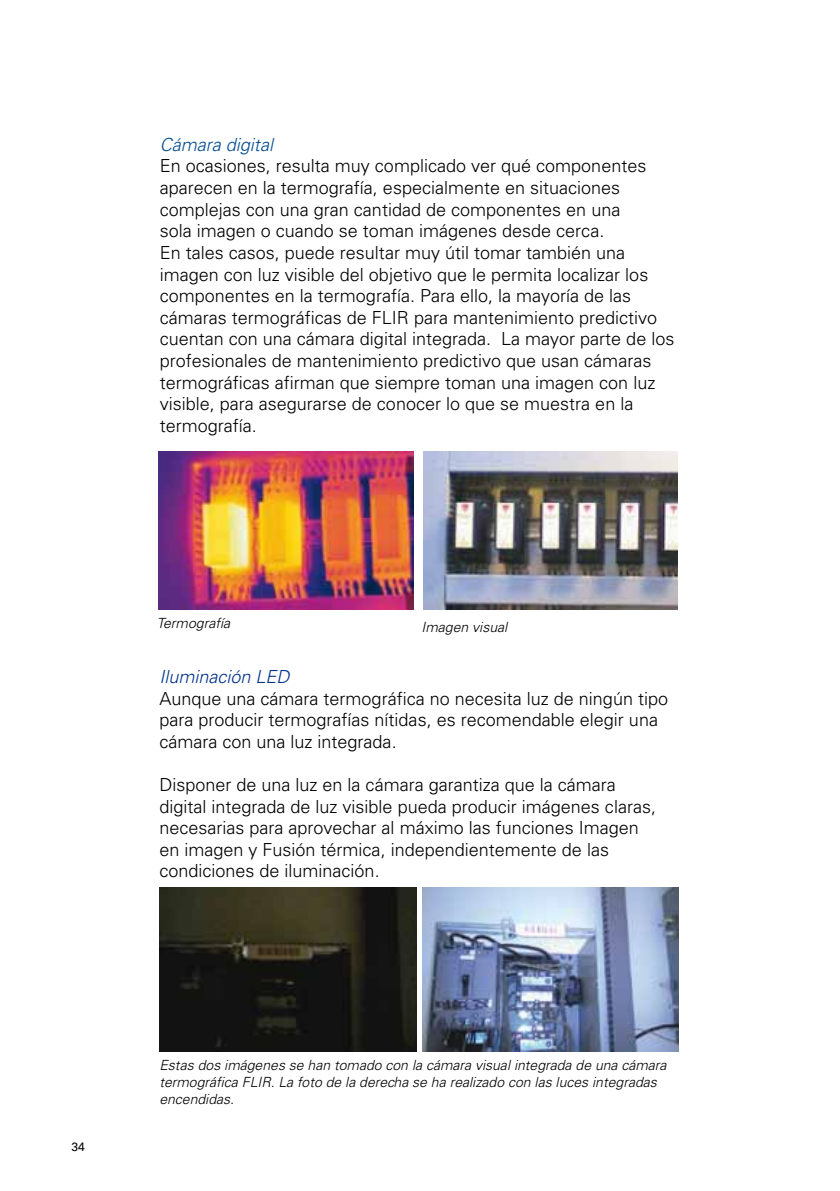
<style>
.page{position:relative;width:840px;height:1191px;background:#fff}
.page>*{position:absolute;margin:0;border:0;box-sizing:border-box;transform-origin:0 0}
.t1{font:300 18px/21.6px "Univers LT Std";color:#000}
.t2{font:italic 300 18px "Univers LT Std";color:#00328e}
.t3{font:italic 300 18px "Univers LT Std";color:#004c93}
.t4{font:italic 300 14px/17px "Univers LT Std";color:#000}
.t5{font:12px "Univers LT Std";color:#000}
</style>
<div class="page">
<img style="left:423px;top:451px;width:254px;height:158px">
<img style="left:159px;top:451px;width:254px;height:158px">
<img style="left:159px;top:887px;width:257px;height:164px">
<img style="left:422px;top:887px;width:256px;height:164px">
<p class="t5" style="left:71px;top:1139px;width:15px">34</p>
<p class="t3" style="left:159px;top:134px;width:115px">Cámara digital</p>
<p class="t1" style="left:159px;top:155px;width:516px">En ocasiones, resulta muy complicado ver qué componentes aparecen en la termografía, especialmente en situaciones complejas con una gran cantidad de componentes en una<br>sola imagen o cuando se toman imágenes desde cerca.<br>En tales casos, puede resultar muy útil tomar también una imagen con luz visible del objetivo que le permita localizar los componentes en la termografía. Para ello, la mayoría de las cámaras termográficas de FLIR para mantenimiento predictivo cuentan con una cámara digital integrada. La mayor parte de los profesionales de mantenimiento predictivo que usan cámaras termográficas afirman que siempre toman una imagen con luz visible, para asegurarse de conocer lo que se muestra en la termografía.</p>
<p class="t4" style="left:157px;top:615px;width:75px">Termografía</p>
<p class="t4" style="left:421px;top:619px;width:87px">Imagen visual</p>
<p class="t2" style="left:159px;top:665px;width:132px">Iluminación LED</p>
<p class="t1" style="left:159px;top:687px;width:510px">Aunque una cámara termográfica no necesita luz de ningún tipo para producir termografías nítidas, es recomendable elegir una cámara con una luz integrada.</p>
<p class="t1" style="left:159px;top:774px;width:498px">Disponer de una luz en la cámara garantiza que la cámara digital integrada de luz visible pueda producir imágenes claras, necesarias para aprovechar al máximo las funciones Imagen en imagen y Fusión térmica, independientemente de las condiciones de iluminación.</p>
<p class="t4" style="left:159px;top:1056px;width:508px">Estas dos imágenes se han tomado con la cámara visual integrada de una cámara termográfica FLIR. La foto de la derecha se ha realizado con las luces integradas encendidas.</p>
</div>
